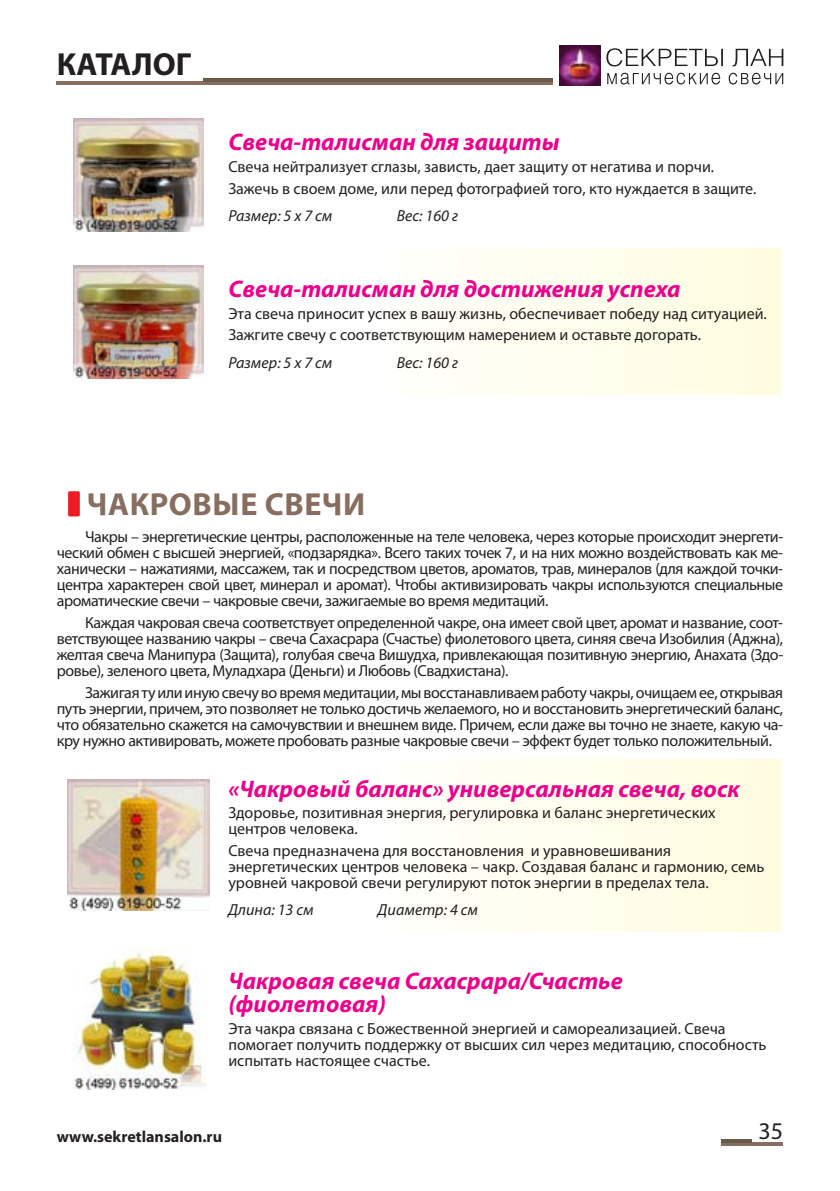
<style>
.page{position:relative;width:840px;height:1191px;background:#fff}
.page>*{position:absolute;margin:0;border:0;box-sizing:border-box;transform-origin:0 0}
.t1{font:700 32px "Myriad Pro";letter-spacing:.02em;color:#886e60}
.t2{font:700 32px "Myriad Pro";color:#231f20}
.t3{font:italic 700 24px/23px "Myriad Pro";color:#ec008c}
.t4{font:24px "Myriad Pro";color:#231f20}
.t5{font:16px/16px "Myriad Pro";color:#231f20}
.t6{font:italic 16px "Myriad Pro";color:#231f20}
.t7{font:700 16px "Myriad Pro";color:#231f20}
</style>
<div class="page">
<svg style="left:606px;top:48px;width:116px;height:18px"></svg>
<svg style="left:732px;top:49px;width:50px;height:17px"></svg>
<svg style="left:607px;top:73px;width:175px;height:11px"></svg>
<img style="left:559px;top:46px;width:41px;height:39px">
<svg style="left:57px;top:81px;width:495px;height:4px;fill:#886e60"></svg>
<hr style="left:721px;top:1142px;width:61px;height:3px;background:#886e60">
<hr style="left:203px;top:78px;width:349px;height:3px;background:#695b4c">
<svg style="left:721px;top:1139px;width:30px;height:3px"></svg>
<div style="left:220px;top:248px;width:560px;height:147px;background:linear-gradient(to right,#fff,#fffce0)"></div>
<img style="left:73px;top:119px;width:131px;height:113px">
<img style="left:73px;top:265px;width:131px;height:113px">
<div style="left:68px;top:491px;width:12px;height:25px;background:#ed1c24;border-radius:2px"></div>
<div style="left:220px;top:759px;width:560px;height:172px;background:linear-gradient(to right,#fff,#fffce0)"></div>
<img style="left:68px;top:780px;width:141px;height:130px">
<img style="left:73px;top:951px;width:133px;height:138px">
<h1 class="t2" style="left:57px;top:43px;width:136px">КАТАЛОГ</h1>
<h2 class="t3" style="left:228px;top:130px;width:333px">Свеча-талисман для защиты</h2>
<p class="t5" style="left:228px;top:156px;width:529px;line-height:21.6px">Свеча нейтрализует сглазы, зависть, дает защиту от негатива и порчи.<br>Зажечь в своем доме, или перед фотографией того, кто нуждается в защите.</p>
<p class="t6" style="left:228px;top:206px;width:106px">Размер: 5 х 7 см</p>
<p class="t6" style="left:396px;top:206px;width:63px">Вес: 160 г</p>
<h2 class="t3" style="left:228px;top:276px;width:453px">Свеча-талисман для достижения успеха</h2>
<p class="t5" style="left:228px;top:302px;width:539px;line-height:21.6px">Эта свеча приносит успех в вашу жизнь, обеспечивает победу над ситуацией.<br>Зажгите свечу с соответствующим намерением и оставьте догорать.</p>
<p class="t6" style="left:228px;top:352px;width:106px">Размер: 5 х 7 см</p>
<p class="t6" style="left:396px;top:352px;width:63px">Вес: 160 г</p>
<h1 class="t1" style="left:87px;top:483px;width:279px">ЧАКРОВЫЕ СВЕЧИ</h1>
<p class="t5" style="left:57px;top:529px;width:727px;text-align:justify;text-indent:28px">Чакры – энергетические центры, расположенные на теле человека, через которые происходит энергети&shy;ческий обмен с высшей энергией, «подзарядка». Всего таких точек 7, и на них можно воздействовать как ме&shy;ханически – нажатиями, массажем, так и посредством цветов, ароматов, трав, минералов (для каждой точки&shy;центра характерен свой цвет, минерал и аромат). Чтобы активизировать чакры используются специальные ароматические свечи – чакровые свечи, зажигаемые во время медитаций.</p>
<p class="t5" style="left:57px;top:614px;width:727px;text-align:justify;text-indent:28px">Каждая чакровая свеча соответствует определенной чакре, она имеет свой цвет, аромат и название, соот&shy;ветствующее названию чакры – свеча Сахасрара (Счастье) фиолетового цвета, синяя свеча Изобилия (Аджна), желтая свеча Манипура (Защита), голубая свеча Вишудха, привлекающая позитивную энергию, Анахата (Здо&shy;ровье), зеленого цвета, Муладхара (Деньги) и Любовь (Свадхистана).</p>
<p class="t5" style="left:57px;top:684px;width:727px;text-align:justify;text-indent:28px">Зажигая ту или иную свечу во время медитации, мы восстанавливаем работу чакры, очищаем ее, открывая путь энергии, причем, это позволяет не только достичь желаемого, но и восстановить энергетический баланс, что обязательно скажется на самочувствии и внешнем виде. Причем, если даже вы точно не знаете, какую ча&shy;кру нужно активировать, можете пробовать разные чакровые свечи – эффект будет только положительный.</p>
<h2 class="t3" style="left:228px;top:776px;width:512px">«Чакровый баланс» универсальная свеча, воск</h2>
<p class="t5" style="left:228px;top:804px;width:488px">Здоровье, позитивная энергия, регулировка и баланс энергетических центров человека.</p>
<p class="t5" style="left:228px;top:842px;width:537px">Свеча предназначена для восстановления и уравновешивания энергетических центров человека – чакр. Создавая баланс и гармонию, семь уровней чакровой свечи регулируют поток энергии в пределах тела.</p>
<p class="t6" style="left:228px;top:900px;width:87px">Длина: 13 см</p>
<p class="t6" style="left:378px;top:900px;width:102px">Диаметр: 4 см</p>
<h2 class="t3" style="left:228px;top:969px;width:395px">Чакровая свеча Сахасрара/Счастье (фиолетовая)</h2>
<p class="t5" style="left:228px;top:1020px;width:539px">Эта чакра связана с Божественной энергией и самореализацией. Свеча помогает получить поддержку от высших сил через медитацию, способность испытать настоящее счастье.</p>
<p class="t7" style="left:57px;top:1126px;width:167px">www.sekretlansalon.ru</p>
<h2 class="t4" style="left:758px;top:1115px;width:26px">35</h2>
</div>
